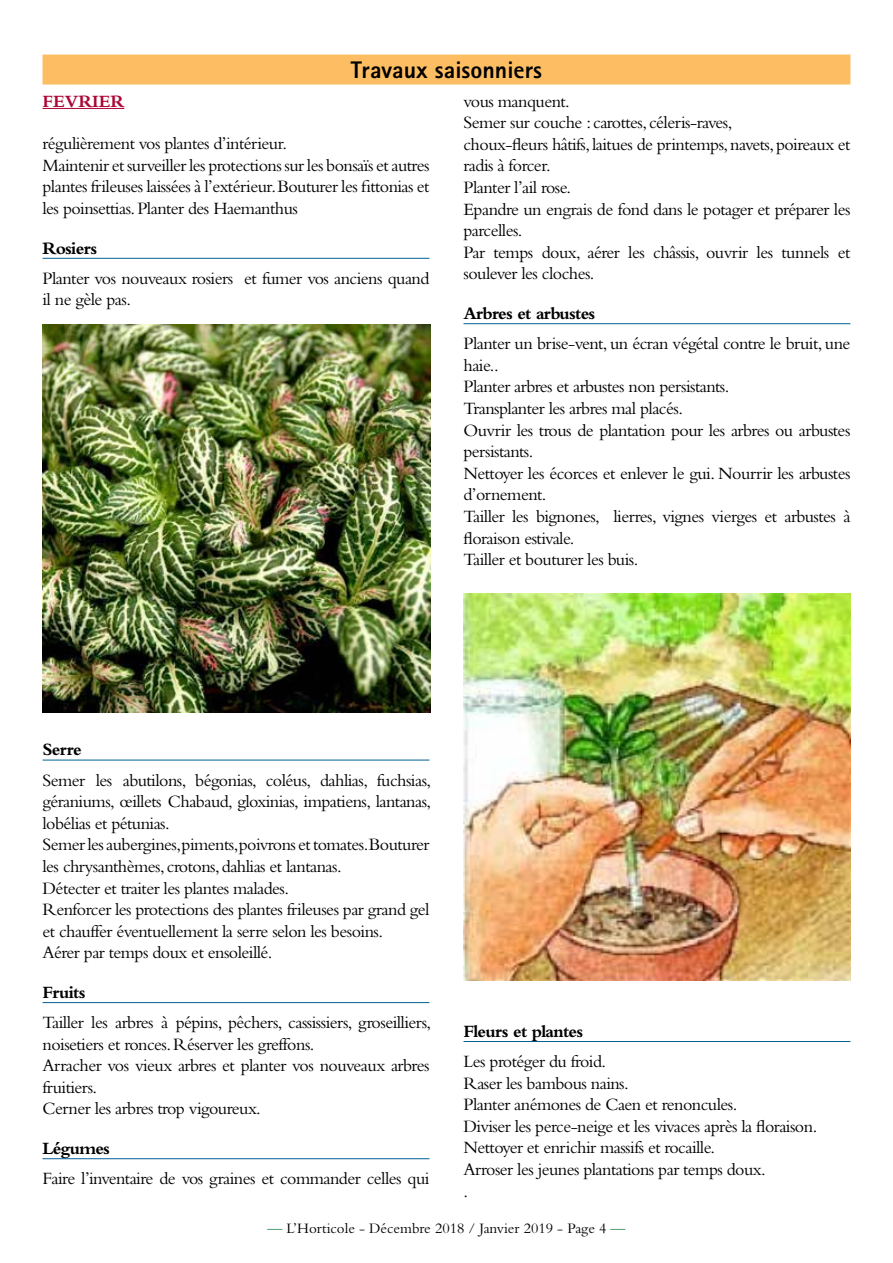
<style>
.page{position:relative;width:893px;height:1263px;background:#fff}
.page>*{position:absolute;margin:0;border:0;box-sizing:border-box;transform-origin:0 0}
.t1{font:800 24px "Rotis Sans Serif";color:#000}
.t2{font:18px/21.6px "Bembo";letter-spacing:-.03em;color:#000}
.t3{font:700 18px "Bembo";letter-spacing:-.04em;color:#000}
.t4{font:700 18px "Bembo";color:#ab0635}
.t5{font:15px "Bembo";color:#000}
.s1{color:#00732f}
</style>
<div class="page">
<hr style="left:43px;top:108px;width:81px;height:1px;background:#ab0635">
<hr style="left:43px;top:258px;width:386px;height:1px;background:#006197">
<hr style="left:43px;top:760px;width:386px;height:1px;background:#006197">
<hr style="left:43px;top:1002px;width:386px;height:1px;background:#006197">
<hr style="left:43px;top:1158px;width:386px;height:1px;background:#006197">
<hr style="left:463px;top:323px;width:387px;height:1px;background:#006197">
<hr style="left:463px;top:1041px;width:387px;height:1px;background:#006197">
<div style="left:43px;top:55px;width:807px;height:30px;background:#fdbd63"></div>
<img style="left:43px;top:324px;width:387px;height:388px">
<img style="left:463px;top:593px;width:387px;height:387px">
<h1 class="t1" style="left:351px;top:55px;width:193px">Travaux saisonniers</h1>
<p class="t4" style="left:43px;top:91px;width:83px">FEVRIER</p>
<p class="t2" style="left:43px;top:132px;width:388px">régulièrement vos plantes d’intérieur.<br>Maintenir et surveiller les protections sur les bonsaïs et autres plantes frileuses laissées à l’extérieur. Bouturer les fittonias et les poinsettias. Planter des Haemanthus</p>
<p class="t3" style="left:43px;top:238px;width:56px">Rosiers</p>
<p class="t2" style="left:43px;top:267px;width:388px">Planter vos nouveaux rosiers et fumer vos anciens quand il ne gèle pas.</p>
<p class="t2" style="left:463px;top:90px;width:388px">vous manquent.<br>Semer sur couche : carottes, céleris-raves,<br>choux-fleurs hâtifs, laitues de printemps, navets, poireaux et radis à forcer.<br>Planter l’ail rose.<br>Epandre un engrais de fond dans le potager et préparer les parcelles.<br>Par temps doux, aérer les châssis, ouvrir les tunnels et soulever les cloches.</p>
<p class="t3" style="left:463px;top:303px;width:133px">Arbres et arbustes</p>
<p class="t2" style="left:463px;top:332px;width:388px">Planter un brise-vent, un écran végétal contre le bruit, une haie..<br>Planter arbres et arbustes non persistants.<br>Transplanter les arbres mal placés.<br>Ouvrir les trous de plantation pour les arbres ou arbustes persistants.<br>Nettoyer les écorces et enlever le gui. Nourrir les arbustes d’ornement.<br>Tailler les bignones, lierres, vignes vierges et arbustes à floraison estivale.<br>Tailler et bouturer les buis.</p>
<p class="t3" style="left:43px;top:740px;width:41px">Serre</p>
<p class="t2" style="left:43px;top:769px;width:390px">Semer les abutilons, bégonias, coléus, dahlias, fuchsias, géraniums, œillets Chabaud, gloxinias, impatiens, lantanas, lobélias et pétunias.<br>Semer les aubergines,piments,poivrons et tomates.Bouturer les chrysanthèmes, crotons, dahlias et lantanas.<br>Détecter et traiter les plantes malades.<br>Renforcer les protections des plantes frileuses par grand gel et chauffer éventuellement la serre selon les besoins.<br>Aérer par temps doux et ensoleillé.</p>
<p class="t3" style="left:43px;top:982px;width:44px">Fruits</p>
<p class="t2" style="left:43px;top:1011px;width:390px">Tailler les arbres à pépins, pêchers, cassissiers, groseilliers, noisetiers et ronces. Réserver les greffons.<br>Arracher vos vieux arbres et planter vos nouveaux arbres fruitiers.<br>Cerner les arbres trop vigoureux.</p>
<p class="t3" style="left:43px;top:1138px;width:69px">Légumes</p>
<p class="t2" style="left:43px;top:1167px;width:388px">Faire l’inventaire de vos graines et commander celles qui</p>
<p class="t3" style="left:463px;top:1021px;width:121px">Fleurs et plantes</p>
<p class="t2" style="left:463px;top:1050px;width:355px">Les protéger du froid.<br>Raser les bambous nains.<br>Planter anémones de Caen et renoncules.<br>Diviser les perce-neige et les vivaces après la floraison.<br>Nettoyer et enrichir massifs et rocaille.<br>Arroser les jeunes plantations par temps doux.<br>.</p>
<p class="t5" style="left:267px;top:1219px;width:360px"><span class="s1">—</span> L’Horticole - Décembre 2018 / Janvier 2019 - Page 4 <span class="s1">—</span></p>
</div>
